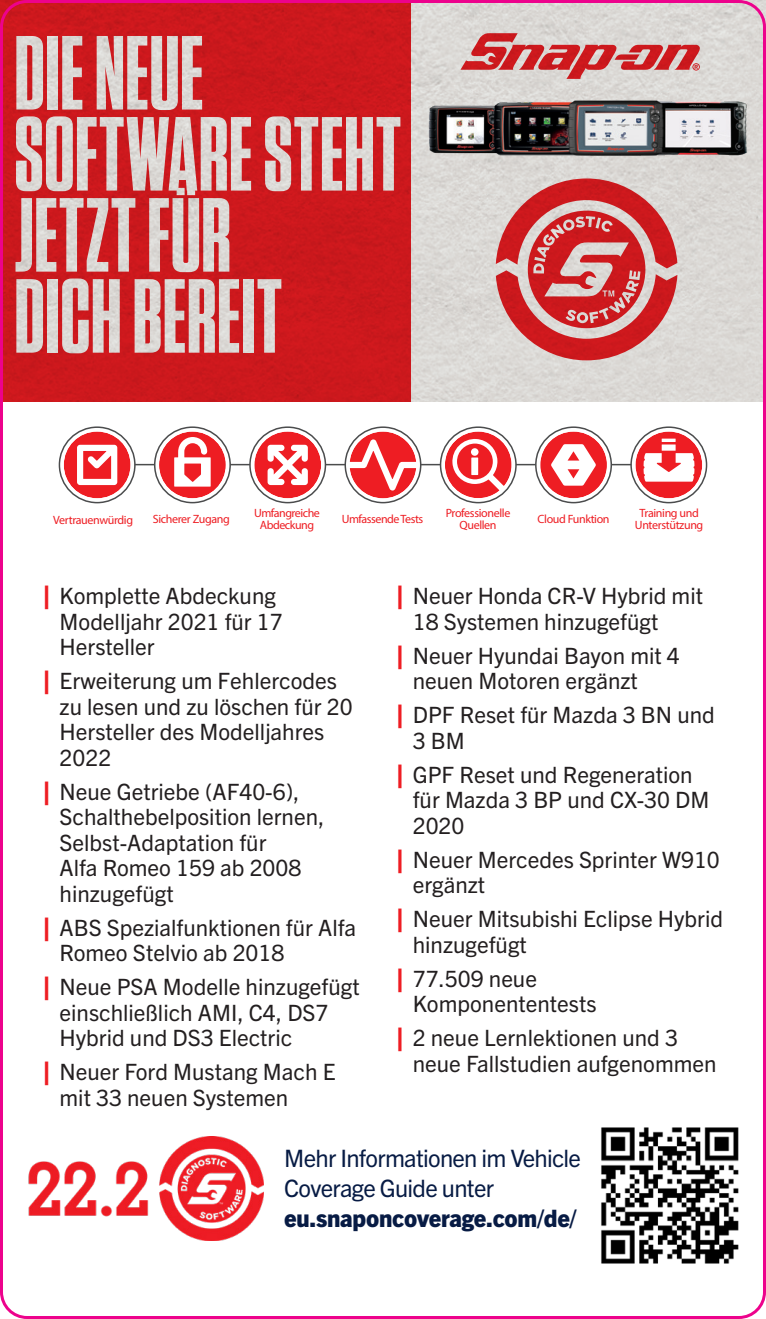
<style>
.page{position:relative;width:766px;height:1319px;background:#fff}
.page>*{position:absolute;margin:0;border:0;box-sizing:border-box;transform-origin:0 0}
.t1{font:700 105px/81px "Tungsten Condensed";letter-spacing:.005em;color:#fff}
.t2{font:24px/30px "Trade Gothic Next LT Pro";letter-spacing:-.03em;color:#071b44}
.t3{font:22.5px/25.5px "Trade Gothic Next LT Pro";color:#231f20}
.t4{font:12px/12px "Myriad Pro";letter-spacing:-.03em;color:#ee1d23;text-align:center}
.s1{font-family:"Industry";font-weight:700;font-size:24px;color:#ee1d23}
.s2{font-weight:800}
</style>
<div class="page">
<img style="left:601px;top:1127px;width:138px;height:137px">
<img style="left:28px;top:1136px;width:236px;height:104px">
<div style="left:249px;top:426px;width:77px;height:77px;border:2px solid #4b4c4d;border-radius:50%"></div>
<div style="left:254px;top:431px;width:67px;height:67px;background:#ee1d23;border-radius:50%"></div>
<svg style="left:267px;top:444px;width:41px;height:41px"></svg>
<div style="left:630px;top:426px;width:77px;height:77px;border:2px solid #4b4c4d;border-radius:50%"></div>
<div style="left:635px;top:431px;width:67px;height:67px;background:#ee1d23;border-radius:50%"></div>
<svg style="left:661px;top:438px;width:14px;height:4px"></svg>
<svg style="left:643px;top:453px;width:51px;height:28px"></svg>
<div style="left:661px;top:444px;width:14px;height:6px;background:#fff"></div>
<div style="left:439px;top:426px;width:77px;height:77px;border:2px solid #4b4c4d;border-radius:50%"></div>
<div style="left:535px;top:426px;width:77px;height:77px;border:2px solid #4b4c4d;border-radius:50%"></div>
<div style="left:540px;top:431px;width:66px;height:67px;background:#ee1d23;border-radius:50%"></div>
<svg style="left:551px;top:444px;width:44px;height:41px"></svg>
<div style="left:344px;top:426px;width:77px;height:77px;border:2px solid #4b4c4d;border-radius:50%"></div>
<div style="left:154px;top:426px;width:77px;height:77px;border:2px solid #4b4c4d;border-radius:50%"></div>
<div style="left:159px;top:431px;width:67px;height:67px;background:#ee1d23;border-radius:50%"></div>
<svg style="left:174px;top:437px;width:37px;height:49px"></svg>
<div style="left:59px;top:426px;width:77px;height:77px;border:2px solid #4b4c4d;border-radius:50%"></div>
<div style="left:64px;top:431px;width:66px;height:67px;background:#ee1d23;border-radius:50%"></div>
<svg style="left:77px;top:444px;width:40px;height:41px"></svg>
<svg style="left:135px;top:464px;width:20px;height:1px"></svg>
<svg style="left:230px;top:464px;width:20px;height:1px"></svg>
<svg style="left:325px;top:431px;width:210px;height:67px"></svg>
<svg style="left:611px;top:464px;width:20px;height:1px"></svg>
<img style="left:0;top:0;width:765px;height:402px">
<img style="left:422px;top:95px;width:339px;height:65px">
<p class="t1" style="left:14px;top:36px;width:388px">DIE NEUE<br>SOFTWARE STEHT<br>JETZT FÜR</p>
<p class="t1" style="left:14px;top:279px;width:269px">DICH BEREIT</p>
<p class="t4" style="left:53px;top:513px;width:81px">Vertrauenwürdig</p>
<p class="t4" style="left:153px;top:513px;width:79px">Sicherer Zugang</p>
<p class="t4" style="left:254px;top:507px;width:67px">Umfangreiche<br>Abdeckung</p>
<p class="t4" style="left:341px;top:513px;width:83px">Umfassende Tests</p>
<p class="t4" style="left:445px;top:507px;width:66px">Professionelle<br>Quellen</p>
<p class="t4" style="left:537px;top:513px;width:73px">Cloud Funktion</p>
<p class="t4" style="left:634px;top:507px;width:70px">Training und<br>Unterstützung</p>
<p class="t3" style="left:60px;top:581px;width:225px;text-indent:-17px"><span class="s1">|</span> Komplette Abdeckung<br>Modelljahr 2021 für 17<br>Hersteller</p>
<p class="t3" style="left:60px;top:666px;width:294px;text-indent:-17px"><span class="s1">|</span> Erweiterung um Fehlercodes zu lesen und zu löschen für 20<br>Hersteller des Modelljahres<br>2022</p>
<p class="t3" style="left:60px;top:777px;width:266px;text-indent:-17px"><span class="s1">|</span> Neue Getriebe (AF40-6),<br>Schalthebelposition lernen,<br>Selbst-Adaptation für<br>Alfa Romeo 159 ab 2008 hinzugefügt</p>
<p class="t3" style="left:60px;top:913px;width:298px;text-indent:-17px"><span class="s1">|</span> ABS Spezialfunktionen für Alfa<br>Romeo Stelvio ab 2018</p>
<p class="t3" style="left:60px;top:972px;width:301px;text-indent:-17px"><span class="s1">|</span> Neue PSA Modelle hinzugefügt einschließlich AMI, C4, DS7<br>Hybrid und DS3 Electric</p>
<p class="t3" style="left:60px;top:1057px;width:277px;text-indent:-17px"><span class="s1">|</span> Neuer Ford Mustang Mach E mit 33 neuen Systemen</p>
<p class="t3" style="left:412px;top:581px;width:292px;text-indent:-17px"><span class="s1">|</span> Neuer Honda CR-V Hybrid mit<br>18 Systemen hinzugefügt</p>
<p class="t3" style="left:412px;top:641px;width:268px;text-indent:-17px"><span class="s1">|</span> Neuer Hyundai Bayon mit 4 neuen Motoren ergänzt</p>
<p class="t3" style="left:412px;top:700px;width:303px;text-indent:-17px"><span class="s1">|</span> DPF Reset für Mazda 3 BN und<br>3 BM</p>
<p class="t3" style="left:412px;top:760px;width:298px;text-indent:-17px"><span class="s1">|</span> GPF Reset und Regeneration für Mazda 3 BP und CX-30 DM<br>2020</p>
<p class="t3" style="left:412px;top:845px;width:308px;text-indent:-17px"><span class="s1">|</span> Neuer Mercedes Sprinter W910 ergänzt</p>
<p class="t3" style="left:412px;top:904px;width:312px;text-indent:-17px"><span class="s1">|</span> Neuer Mitsubishi Eclipse Hybrid hinzugefügt</p>
<p class="t3" style="left:412px;top:964px;width:185px;text-indent:-17px"><span class="s1">|</span> 77.509 neue<br>Komponententests</p>
<p class="t3" style="left:412px;top:1023px;width:305px;text-indent:-17px"><span class="s1">|</span> 2 neue Lernlektionen und 3 neue Fallstudien aufgenommen</p>
<p class="t2" style="left:284px;top:1141px;width:298px">Mehr Informationen im Vehicle<br>Coverage Guide unter <span class="s2">eu.snaponcoverage.com/de/</span></p>
</div>
